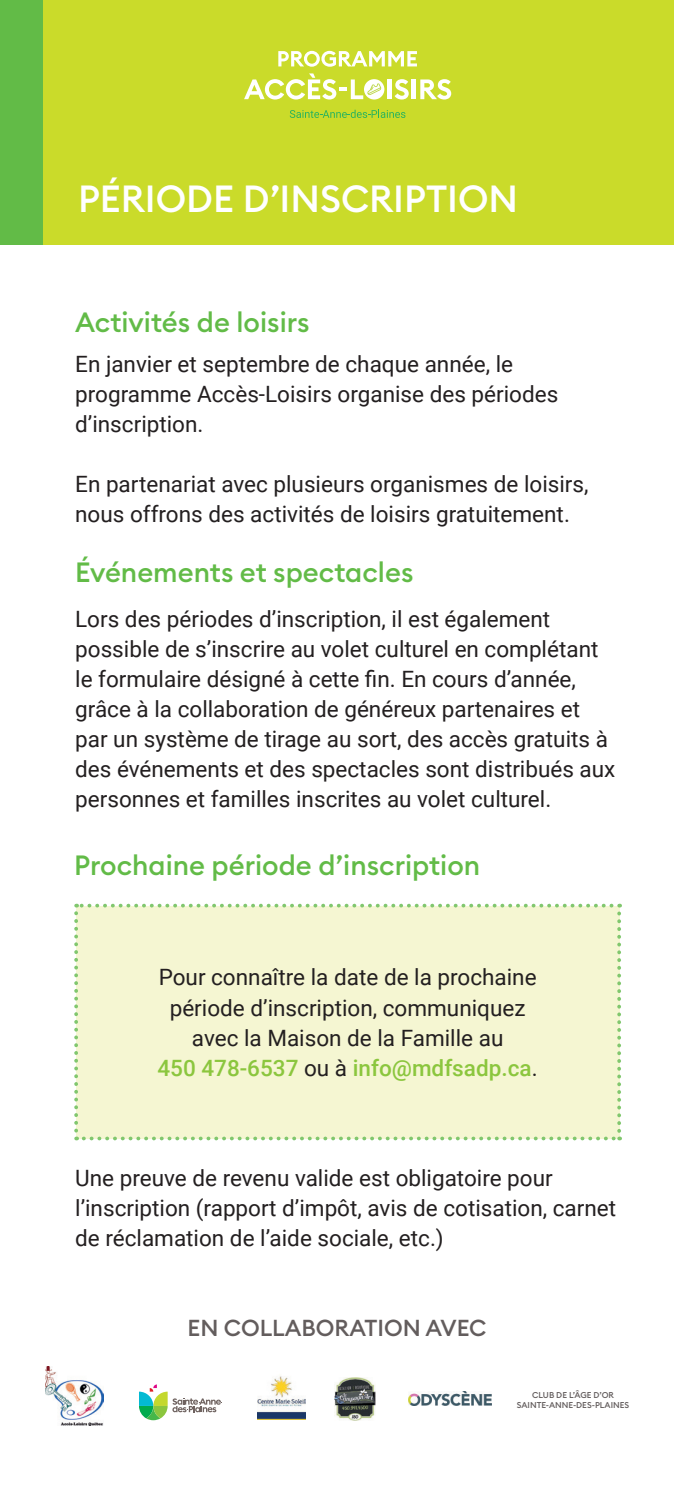
<style>
.page{position:relative;width:674px;height:1489px;background:#fff}
.page>*{position:absolute;margin:0;border:0;box-sizing:border-box;transform-origin:0 0}
.t1{font:500 37.25px "Euclid Circular B";color:#fff}
.t2{font:500 27.5px "Euclid Circular B";color:#62bb47}
.t3{font:500 22.75px "Euclid Circular B";color:#635d5d}
.t4{font:22.5px/30px "Roboto";color:#231f20}
.t5{font:500 8.25px "Euclid Circular B";color:#635d5d}
.s1{font-weight:500;color:#8bc63e}
</style>
<div class="page">
<div style="left:0;top:0;width:673px;height:245px;background:#cadb2a"></div>
<svg style="left:278px;top:51px;width:138px;height:16px"></svg>
<hr style="left:387px;top:79px;width:4px;height:20px;background:#fff">
<svg style="left:394px;top:79px;width:14px;height:21px"></svg>
<hr style="left:411px;top:79px;width:4px;height:20px;background:#fff">
<svg style="left:420px;top:79px;width:31px;height:21px"></svg>
<svg style="left:244px;top:73px;width:140px;height:27px"></svg>
<svg style="left:289px;top:110px;width:116px;height:8px"></svg>
<div style="left:0;top:0;width:43px;height:245px;background:#62bb47"></div>
<div style="left:74px;top:904px;width:546px;height:236px;background:#f5f6d2"></div>
<img style="left:408px;top:1391px;width:83px;height:14px">
<img style="left:257px;top:1376px;width:48px;height:43px">
<img style="left:45px;top:1367px;width:58px;height:58px">
<svg style="left:139px;top:1384px;width:83px;height:36px"></svg>
<img style="left:334px;top:1377px;width:41px;height:43px">
<p class="t1" style="left:78px;top:175px;width:441px">PÉRIODE D’INSCRIPTION</p>
<p class="t2" style="left:75px;top:304px;width:236px">Activités de loisirs</p>
<p class="t4" style="left:75px;top:348px;width:484px">En janvier et septembre de chaque année, le programme Accès-Loisirs organise des périodes d’inscription.</p>
<p class="t4" style="left:75px;top:468px;width:514px">En partenariat avec plusieurs organismes de loisirs, nous offrons des activités de loisirs gratuitement.</p>
<p class="t2" style="left:75px;top:554px;width:339px">Événements et spectacles</p>
<p class="t4" style="left:75px;top:603px;width:541px">Lors des périodes d’inscription, il est également possible de s’inscrire au volet culturel en complétant le formulaire désigné à cette fin. En cours d’année, grâce à la collaboration de généreux partenaires et par un système de tirage au sort, des accès gratuits à des événements et des spectacles sont distribués aux personnes et familles inscrites au volet culturel.</p>
<p class="t2" style="left:74px;top:847px;width:407px">Prochaine période d’inscription</p>
<p class="t4" style="left:157px;top:961px;width:381px;text-align:center">Pour connaître la date de la prochaine période d’inscription, communiquez avec la Maison de la Famille au<br><span class="s1">450 478-6537</span> ou à <span class="s1">info@mdfsadp.ca</span>.</p>
<p class="t4" style="left:75px;top:1162px;width:542px">Une preuve de revenu valide est obligatoire pour l’inscription (rapport d’impôt, avis de cotisation, carnet de réclamation de l’aide sociale, etc.)</p>
<p class="t3" style="left:187px;top:1313px;width:300px">EN COLLABORATION AVEC</p>
<p class="t5" style="left:532px;top:1389px;width:83px">CLUB DE L’ÂGE D’OR</p>
<p class="t5" style="left:516px;top:1399px;width:114px">SAINTE-ANNE-DES-PLAINES</p>
</div>
